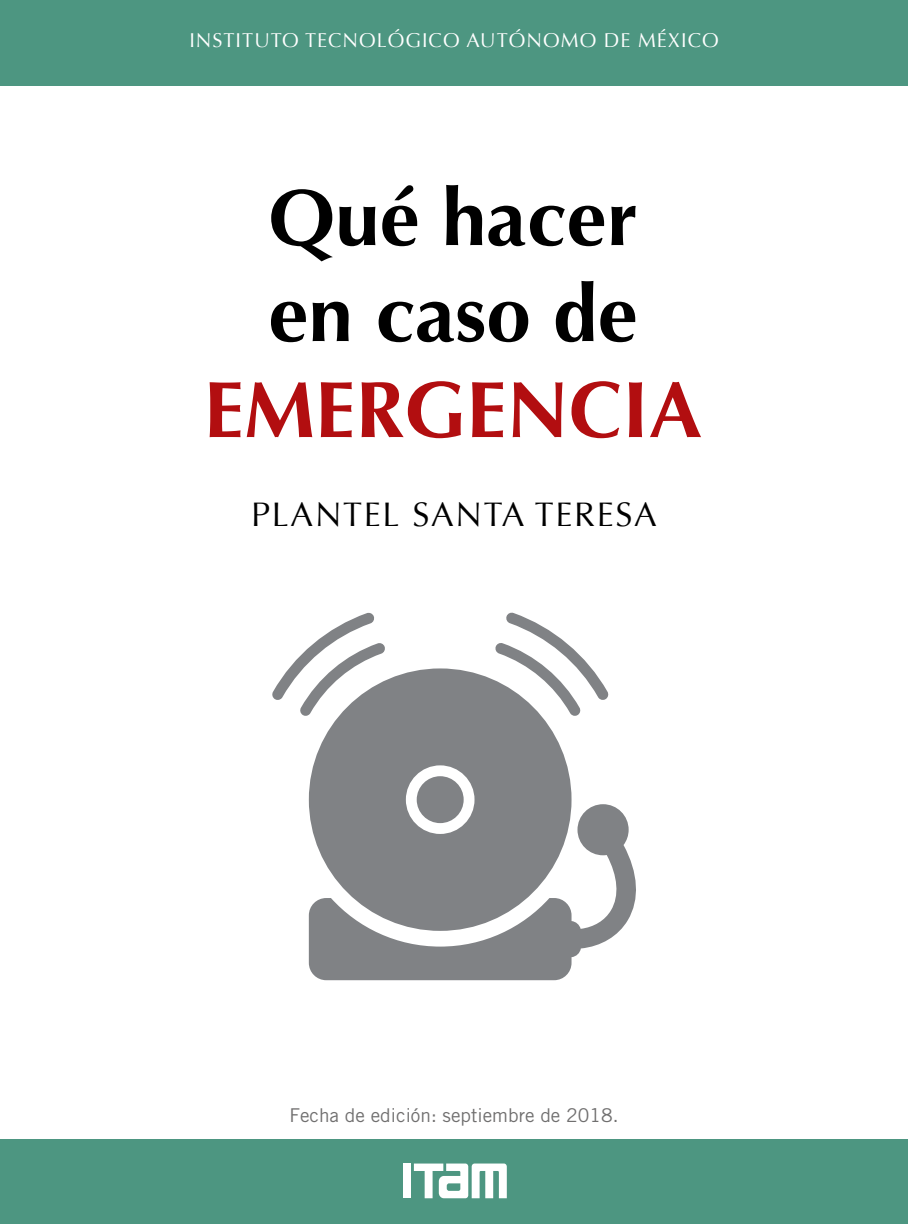
<style>
.page{position:relative;width:908px;height:1224px;background:#fff}
.page>*{position:absolute;margin:0;border:0;box-sizing:border-box;transform-origin:0 0}
.t1{font:700 80px/96px "Optima";color:#000}
.t2{font:700 80px "Optima";color:#b20e10}
.t3{font:34px "Optima";letter-spacing:.05em;color:#000}
.t4{font:20px "Optima";letter-spacing:.05em;color:#fff}
.t5{font:19px "Trade Gothic";color:#706f6f}
</style>
<div class="page">
<div style="left:0;top:1139px;width:907px;height:85px;background:#4d9681"></div>
<div style="left:0;top:0;width:907px;height:85px;background:#4d9681"></div>
<svg style="left:495px;top:612px;width:113px;height:104px"></svg>
<svg style="left:272px;top:612px;width:113px;height:104px"></svg>
<svg style="left:309px;top:804px;width:327px;height:176px;fill:#808285"></svg>
<svg style="left:309px;top:668px;width:262px;height:263px;fill:#808285"></svg>
<div style="left:416px;top:776px;width:47px;height:47px;background:#808285;border-radius:50%"></div>
<div style="left:403px;top:1164px;width:8px;height:34px;background:#fff"></div>
<svg style="left:405px;top:1163px;width:102px;height:35px"></svg>
<p class="t4" style="left:189px;top:29px;width:530px">INSTITUTO TECNOLÓGICO AUTÓNOMO DE MÉXICO</p>
<h1 class="t1" style="left:268px;top:171px;width:371px">Qué hacer en caso de</h1>
<h1 class="t2" style="left:204px;top:363px;width:499px">EMERGENCIA</h1>
<h2 class="t3" style="left:251px;top:495px;width:407px">PLANTEL SANTA TERESA</h2>
<p class="t5" style="left:289px;top:1104px;width:330px">Fecha de edición: septiembre de 2018.</p>
</div>
